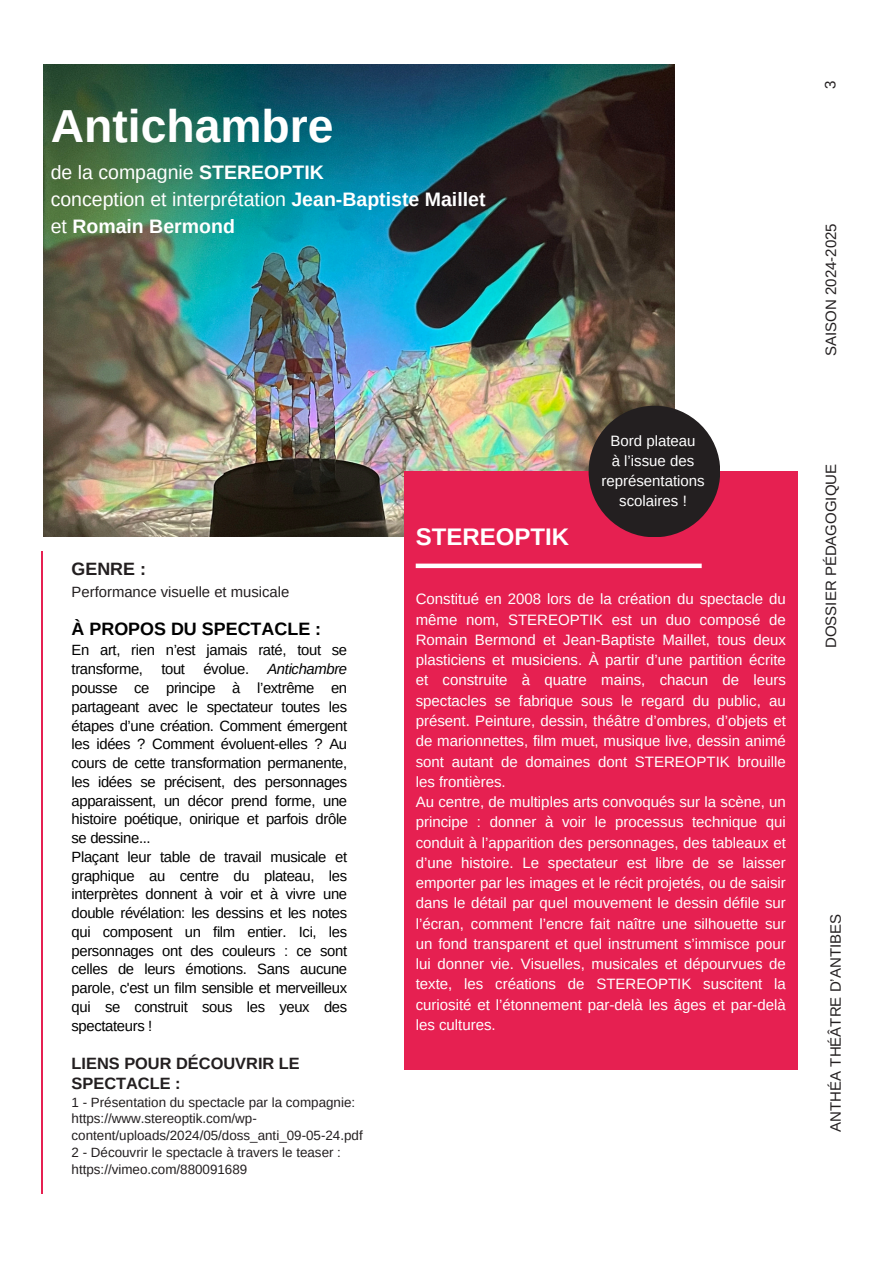
<style>
.page{position:relative;width:894px;height:1264px;background:#fff}
.page>*{position:absolute;margin:0;border:0;box-sizing:border-box;transform-origin:0 0}
.t1{font:700 46.35px "Arimo";color:#fff}
.t2{font:700 24px "Arimo";color:#fff}
.t3{font:700 19.5px/27px "Arimo";color:#fff}
.t4{font:700 17.85px "Arimo";color:#000}
.t5{font:700 17.85px "Arimo";color:#231f20}
.t6{font:700 16.35px/20.1px "Arimo";color:#231f20}
.t7{font:15px/20.2px "Arimo";color:#fff;text-align:center}
.t8{font:15px "Arimo";color:#231f20}
.t9{font:14.85px/18.8px "Arimo";letter-spacing:-.025em;color:#000}
.t10{font:14.85px "Arimo";color:#231f20}
.t11{font:13.35px/16.8px "Arimo";color:#231f20}
.s1{font-weight:400}
.s2{font-style:italic}
</style>
<div class="page">
<hr style="left:42px;top:551px;width:1px;height:642px;background:#e62051">
<img style="left:43px;top:64px;width:631px;height:473px">
<div style="left:404px;top:471px;width:393px;height:598px;background:#e62051"></div>
<div style="left:588px;top:405px;width:132px;height:132px;background:#231f20;border-radius:50%"></div>
<div style="left:415px;top:563px;width:286px;height:5px;background:#fff"></div>
<p class="t1" style="left:51px;top:100px;width:284px">Antichambre</p>
<p class="t3" style="left:51px;top:159px;width:436px"><span class="s1">de la compagnie</span> STEREOPTIK<br><span class="s1">conception et interprétation</span> Jean-Baptiste Maillet <span class="s1">et</span> Romain Bermond</p>
<h3 class="t2" style="left:415px;top:523px;width:155px">STEREOPTIK</h3>
<p class="t7" style="left:601px;top:430px;width:105px">Bord plateau<br>à l’issue des représentations scolaires !</p>
<h4 class="t5" style="left:72px;top:558px;width:76px">GENRE :</h4>
<h4 class="t10" style="left:72px;top:584px;width:219px">Performance visuelle et musicale</h4>
<h3 class="t4" style="left:72px;top:618px;width:251px">À PROPOS DU SPECTACLE :</h3>
<h3 class="t9" style="left:72px;top:641px;width:277px">En art, rien n’est jamais raté, tout se transforme, tout évolue. <span class="s2">Antichambre </span>pousse ce principe à l’extrême en partageant avec le spectateur toutes les étapes d’une création. Comment émergent les idées ? Comment évoluent-elles ? Au cours de cette transformation permanente, les idées se précisent, des personnages apparaissent, un décor prend forme, une histoire poétique, onirique et parfois drôle se dessine...<br>Plaçant leur table de travail musicale et graphique au centre du plateau, les interprètes donnent à voir et à vivre une double révélation: les dessins et les notes qui composent un film entier. Ici, les personnages ont des couleurs : ce sont celles de leurs émotions. Sans aucune parole, c'est un film sensible et merveilleux qui se construit sous les yeux des spectateurs !</h3>
<h4 class="t6" style="left:72px;top:1052px;width:230px">LIENS POUR DÉCOUVRIR LE<br>SPECTACLE :</h4>
<p class="t11" style="left:72px;top:1093px;width:292px">1 - Présentation du spectacle par la compagnie: https://www.stereoptik.com/wp&shy;content/uploads/2024/05/doss_anti_09-05-24.pdf</p>
<p class="t11" style="left:72px;top:1143px;width:271px">2 - Découvrir le spectacle à travers le teaser : https://vimeo.com/880091689</p>
<h3 class="t7" style="left:415px;top:589px;width:371px;text-align:left">Constitué en 2008 lors de la création du spectacle du même nom, STEREOPTIK est un duo composé de Romain Bermond et Jean-Baptiste Maillet, tous deux plasticiens et musiciens. À partir d’une partition écrite et construite à quatre mains, chacun de leurs spectacles se fabrique sous le regard du public, au présent. Peinture, dessin, théâtre d’ombres, d’objets et de marionnettes, film muet, musique live, dessin animé sont autant de domaines dont STEREOPTIK brouille les frontières.<br>Au centre, de multiples arts convoqués sur la scène, un principe : donner à voir le processus technique qui conduit à l’apparition des personnages, des tableaux et d’une histoire. Le spectateur est libre de se laisser emporter par les images et le récit projetés, ou de saisir dans le détail par quel mouvement le dessin défile sur l’écran, comment l’encre fait naître une silhouette sur un fond transparent et quel instrument s’immisce pour lui donner vie. Visuelles, musicales et dépourvues de texte, les créations de STEREOPTIK suscitent la curiosité et l’étonnement par-delà les âges et par-delà les cultures.</h3>
<h2 class="t8" style="left:821px;top:89px;width:10px;rotate:-90deg">3</h2>
<h4 class="t8" style="left:822px;top:356px;width:134px;rotate:-90deg">SAISON 2024-2025</h4>
<h1 class="t8" style="left:822px;top:648px;width:186px;rotate:-90deg">DOSSIER PÉDAGOGIQUE</h1>
<h4 class="t8" style="left:827px;top:1131px;width:219px;rotate:-90deg">ANTHÉA THÉÂTRE D’ANTIBES</h4>
</div>
